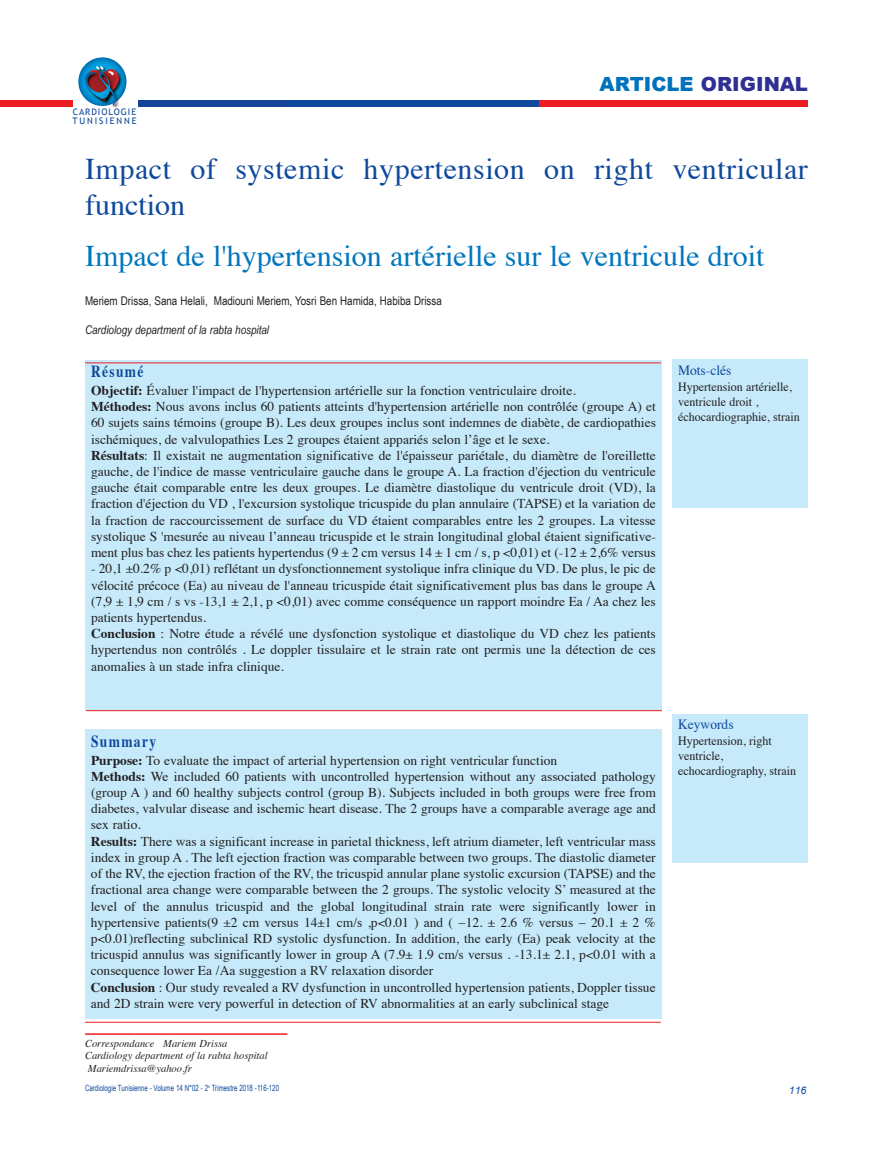
<style>
.page{position:relative;width:893px;height:1149px;background:#fff}
.page>*{position:absolute;margin:0;border:0;box-sizing:border-box;transform-origin:0 0}
.t1{font:30px/36px "Times";letter-spacing:.02em;color:#0f499d}
.t2{font:30px "Times";color:#0076be}
.t3{font:900 19.5px "Arial";color:#2e3092}
.t4{font:700 16.8px "Times";letter-spacing:.1em;color:#0f499d;scale:.8 1}
.t5{font:14.1px "Times";color:#0f499d;scale:.95 1}
.t6{font:13.5px/16.2px "Times";color:#231f20}
.t7{font:12.6px/15px "Times";color:#231f20;scale:.95 1}
.t8{font:12px "Arial Narrow";color:#231f20}
.t9{font:italic 12px "Arial Narrow";color:#231f20}
.t10{font:italic 10.5px/12.6px "Times";color:#231f20}
.t11{font:italic 10.5px "Arial";color:#0f499d}
.t12{font:9px/9px "Trebuchet MS";letter-spacing:.105em;color:#0f499d}
.t13{font:8.7px "Arial Narrow";color:#0f499d;scale:.87 1}
.s1{color:#0072bc}
.s2{font-weight:700}
</style>
<div class="page">
<div style="left:85px;top:360px;width:577px;height:350px;background:#c6eafa"></div>
<div style="left:85px;top:729px;width:577px;height:289px;background:#c6eafa"></div>
<hr style="left:85px;top:1032px;width:202px;height:2px;background:#ee1d23">
<div style="left:672px;top:359px;width:136px;height:149px;background:#c6eafa"></div>
<div style="left:672px;top:713px;width:136px;height:149px;background:#c6eafa"></div>
<hr style="left:85px;top:362px;width:576px;height:1px;background:#ee1d23">
<hr style="left:86px;top:710px;width:576px;height:1px;background:#ee1d23">
<hr style="left:85px;top:1021px;width:576px;height:1px;background:#ee1d23">
<div style="left:0;top:100px;width:73px;height:6px;background:#ee1d23"></div>
<div style="left:138px;top:100px;width:149px;height:6px;background:#154398"></div>
<div style="left:287px;top:100px;width:253px;height:6px;background:#0f499d"></div>
<div style="left:539px;top:100px;width:269px;height:6px;background:#ee1d23"></div>
<img style="left:78px;top:57px;width:49px;height:49px">
<p class="t12" style="left:72px;top:107px;width:66px">CARDIOLOGIE<br>TUNISIENNE</p>
<h2 class="t3" style="left:600px;top:69px;width:210px"><span class="s1">ARTICLE</span> ORIGINAL</h2>
<h1 class="t1" style="left:85px;top:153px;width:724px">Impact of systemic hypertension on right ventricular function</h1>
<h1 class="t2" style="left:85px;top:243px;width:681px">Impact de l'hypertension artérielle sur le ventricule droit</h1>
<p class="t8" style="left:85px;top:294px;width:358px">Meriem Drissa, Sana Helali, Madiouni Meriem, Yosri Ben Hamida, Habiba Drissa</p>
<p class="t9" style="left:85px;top:322px;width:186px">Cardiology department of la rabta hospital</p>
<p class="t4" style="left:91px;top:364px;width:67px">Résumé</p>
<p class="t6" style="left:91px;top:383px;width:566px"><span class="s2">Objectif:</span> Évaluer l'impact de l'hypertension artérielle sur la fonction ventriculaire droite.<br><span class="s2">Méthodes:</span> Nous avons inclus 60 patients atteints d'hypertension artérielle non contrôlée (groupe A) et 60 sujets sains témoins (groupe B). Les deux groupes inclus sont indemnes de diabète, de cardiopathies ischémiques, de valvulopathies Les 2 groupes étaient appariés selon l’âge et le sexe.<br><span class="s2">Résultats</span>: Il existait ne augmentation significative de l'épaisseur pariétale, du diamètre de l'oreillette gauche, de l'indice de masse ventriculaire gauche dans le groupe A. La fraction d'éjection du ventricule gauche était comparable entre les deux groupes. Le diamètre diastolique du ventricule droit (VD), la fraction d'éjection du VD , l'excursion systolique tricuspide du plan annulaire (TAPSE) et la variation de la fraction de raccourcissement de surface du VD étaient comparables entre les 2 groupes. La vitesse systolique S 'mesurée au niveau l’anneau tricuspide et le strain longitudinal global étaient significative&shy;ment plus bas chez les patients hypertendus (9 ± 2 cm versus 14 ± 1 cm / s, p &lt;0,01) et (-12 ± 2,6% versus</p>
<p class="t6" style="left:91px;top:561px;width:566px">- 20,1 ±0.2% p &lt;0,01) reflétant un dysfonctionnement systolique infra clinique du VD. De plus, le pic de vélocité précoce (Ea) au niveau de l'anneau tricuspide était significativement plus bas dans le groupe A (7,9 ± 1,9 cm / s vs -13,1 ± 2,1, p &lt;0,01) avec comme conséquence un rapport moindre Ea / Aa chez les patients hypertendus.<br><span class="s2">Conclusion</span> : Notre étude a révélé une dysfonction systolique et diastolique du VD chez les patients hypertendus non contrôlés . Le doppler tissulaire et le strain rate ont permis une la détection de ces anomalies à un stade infra clinique.</p>
<p class="t4" style="left:91px;top:734px;width:83px">Summary</p>
<p class="t6" style="left:91px;top:752px;width:567px"><span class="s2">Purpose:</span> To evaluate the impact of arterial hypertension on right ventricular function<br><span class="s2">Methods:</span> We included 60 patients with uncontrolled hypertension without any associated pathology (group A ) and 60 healthy subjects control (group B). Subjects included in both groups were free from diabetes, valvular disease and ischemic heart disease. The 2 groups have a comparable average age and sex ratio.<br><span class="s2">Results:</span> There was a significant increase in parietal thickness, left atrium diameter, left ventricular mass index in group A . The left ejection fraction was comparable between two groups. The diastolic diameter of the RV, the ejection fraction of the RV, the tricuspid annular plane systolic excursion (TAPSE) and the fractional area change were comparable between the 2 groups. The systolic velocity S’ measured at the level of the annulus tricuspid and the global longitudinal strain rate were significantly lower in hypertensive patients(9 ±2 cm versus 14±1 cm/s ,p&lt;0.01 ) and ( −12. ± 2.6 % versus − 20.1 ± 2 % p&lt;0.01)reflecting subclinical RD systolic dysfunction. In addition, the early (Ea) peak velocity at the tricuspid annulus was significantly lower in group A (7.9± 1.9 cm/s versus . -13.1± 2.1, p&lt;0.01 with a consequence lower Ea /Aa suggestion a RV relaxation disorder<br><span class="s2">Conclusion</span> : Our study revealed a RV dysfunction in uncontrolled hypertension patients, Doppler tissue and 2D strain were very powerful in detection of RV abnormalities at an early subclinical stage</p>
<p class="t10" style="left:85px;top:1037px;width:184px">Correspondance Mariem Drissa<br>Cardiology department of la rabta hospital<br>Mariemdrissa@yahoo.fr</p>
<p class="t5" style="left:678px;top:364px;width:58px">Mots-clés</p>
<p class="t7" style="left:678px;top:380px;width:129px">Hypertension artérielle, ventricule droit , échocardiographie, strain</p>
<p class="t5" style="left:678px;top:718px;width:60px">Keywords</p>
<p class="t7" style="left:678px;top:734px;width:126px">Hypertension, right ventricle, echocardiography, strain</p>
<p class="t13" style="left:85px;top:1082px;width:225px">Cardiologie Tunisienne - Volume 14 N°02 - 2<sup>e</sup> Trimestre 2018 -116-120</p>
<p class="t11" style="left:789px;top:1084px;width:19px">116</p>
</div>
